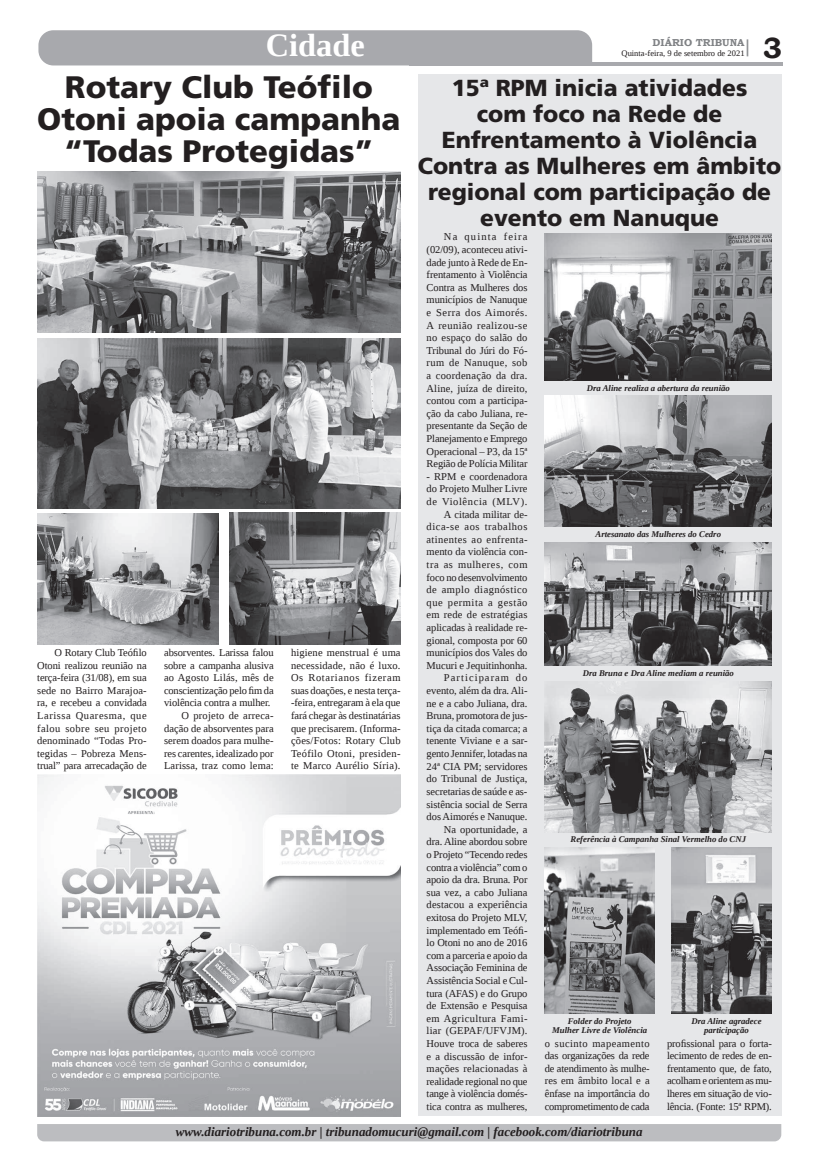
<style>
.page{position:relative;width:821px;height:1166px;background:#fff}
.page>*{position:absolute;margin:0;border:0;box-sizing:border-box;transform-origin:0 0}
.t1{font:700 32.38px "Liberation Serif";color:#fff}
.t2{font:900 31.06px/31.9px "Frutiger LT Std";color:#231f20;text-align:center}
.t3{font:700 29.31px "Bookman Old Style";color:#231f20}
.t4{font:900 23.19px/25.9px "Frutiger LT Std";color:#231f20;text-align:center}
.t5{font:italic 700 12.95px "Liberation Serif";color:#231f20}
.t6{font:10.5px/12.6px "Liberation Serif";letter-spacing:-.005em;color:#231f20;text-align:justify}
.t7{font:10.5px "Liberation Serif";letter-spacing:.015em;color:#231f20}
.t8{font:10.5px "Liberation Serif";letter-spacing:.02em;color:#231f20}
.t9{font:700 10.06px "Bookman Old Style";color:#808285}
.t10{font:italic 700 8.75px/9.6px "Liberation Serif";color:#231f20;text-align:center}
.t11{font:8.4px "Liberation Serif";color:#231f20}
</style>
<div class="page">
<hr style="left:409px;top:62px;width:374px;height:3px;background:#a8a9ad">
<div style="left:38px;top:30px;width:554px;height:35px;background:#a8a9ad"></div>
<svg style="left:747px;top:39px;width:1px;height:17px"></svg>
<div style="left:37px;top:1124px;width:744px;height:17px;background:#bcbdc0"></div>
<div style="left:418px;top:74px;width:363px;height:1042px;background:#e6e7e9"></div>
<img style="left:545px;top:396px;width:227px;height:131px">
<img style="left:672px;top:847px;width:100px;height:167px">
<img style="left:545px;top:233px;width:227px;height:147px">
<img style="left:545px;top:543px;width:227px;height:122px">
<img style="left:545px;top:847px;width:109px;height:167px">
<img style="left:545px;top:682px;width:227px;height:150px">
<img style="left:229px;top:513px;width:172px;height:131px">
<img style="left:37px;top:171px;width:364px;height:162px">
<img style="left:37px;top:513px;width:181px;height:131px">
<img style="left:37px;top:338px;width:364px;height:170px">
<img style="left:37px;top:774px;width:364px;height:342px">
<h1 class="t1" style="left:266px;top:24px;width:100px">Cidade</h1>
<h2 class="t2" style="left:37px;top:71px;width:365px">Rotary Club Teófilo<br>Otoni apoia campanha “Todas Protegidas”</h2>
<p class="t6" style="left:37px;top:646px;width:111px;text-indent:17px">O Rotary Club Teófilo Otoni realizou reunião na terça-feira (31/08), em sua sede no Bairro Marajoa&shy;ra, e recebeu a convidada Larissa Quaresma, que falou sobre seu projeto denominado “Todas Pro&shy;tegidas – Pobreza Mens&shy;trual” para arrecadação de</p>
<p class="t6" style="left:164px;top:646px;width:111px">absorventes. Larissa falou</p>
<p class="t6" style="left:164px;top:659px;width:111px">sobre a campanha alusiva</p>
<p class="t7" style="left:164px;top:671px;width:111px">ao Agosto Lilás, mês de</p>
<p class="t6" style="left:164px;top:684px;width:111px">conscientização pelo fim da</p>
<p class="t6" style="left:164px;top:696px;width:108px">violência contra a mulher.</p>
<p class="t8" style="left:181px;top:708px;width:94px">O projeto de arreca-</p>
<p class="t6" style="left:164px;top:722px;width:111px">dação de absorventes para</p>
<p class="t6" style="left:164px;top:734px;width:111px">serem doados para mulhe-</p>
<p class="t6" style="left:164px;top:747px;width:111px">res carentes, idealizado por</p>
<p class="t6" style="left:164px;top:759px;width:111px">Larissa, traz como lema:</p>
<p class="t6" style="left:291px;top:646px;width:111px">higiene menstrual é uma necessidade, não é luxo.<br>Os Rotarianos fizeram suas doações, e nesta terça--feira, entregaram à ela que fará chegar às destinatárias que precisarem. (Informa&shy;ções/Fotos: Rotary Club Teófilo Otoni, presiden&shy;te Marco Aurélio Síria).</p>
<p class="t9" style="left:653px;top:35px;width:93px">DIÁRIO TRIBUNA</p>
<p class="t11" style="left:622px;top:48px;width:125px">Quinta-feira, 9 de setembro de 2021</p>
<h3 class="t3" style="left:763px;top:27px;width:21px">3</h3>
<h3 class="t4" style="left:418px;top:75px;width:365px">15ª RPM inicia atividades<br>com foco na Rede de<br>Enfrentamento à Violência<br>Contra as Mulheres em âmbito regional com participação de evento em Nanuque</h3>
<p class="t6" style="left:427px;top:230px;width:102px;text-indent:17px">Na quinta feira (02/09), aconteceu ativi&shy;dade junto à Rede de En&shy;frentamento à Violência Contra as Mulheres dos municípios de Nanuque e Serra dos Aimorés.<br>A reunião realizou-se no espaço do salão do Tribunal do Júri do Fó&shy;rum de Nanuque, sob a coordenação da dra.<br>Aline, juíza de direito, contou com a participa&shy;ção da cabo Juliana, re&shy;presentante da Seção de Planejamento e Emprego Operacional – P3, da 15ª Região de Polícia Militar</p>
<p class="t6" style="left:427px;top:470px;width:102px;text-align:right">- RPM e coordenadora do Projeto Mulher Livre de Violência (MLV).<br>A citada militar de&shy;dica-se aos trabalhos atinentes ao enfrenta&shy;mento da violência con&shy;tra as mulheres, com foco no desenvolvimento de amplo diagnóstico que permita a gestão em rede de estratégias aplicadas à realidade re&shy;gional, composta por 60 municípios dos Vales do<br>Mucuri e Jequitinhonha.<br>Participaram do evento, além da dra. Ali&shy;ne e a cabo Juliana, dra.<br>Bruna, promotora de jus&shy;tiça da citada comarca; a tenente Viviane e a sar&shy;gento Jennifer, lotadas na<br>24ª CIA PM; servidores do Tribunal de Justiça, secretarias de saúde e as&shy;sistência social de Serra dos Aimorés e Nanuque.<br>Na oportunidade, a dra. Aline abordou sobre o Projeto “Tecendo redes contra a violência” com o apoio da dra. Bruna. Por sua vez, a cabo Juliana destacou a experiência exitosa do Projeto MLV, implementado em Teófi&shy;lo Otoni no ano de 2016 com a parceria e apoio da<br>Associação Feminina de<br>Assistência Social e Cul&shy;tura (AFAS) e do Grupo de Extensão e Pesquisa em Agricultura Fami&shy;liar (GEPAF/UFVJM).<br>Houve troca de saberes e a discussão de infor&shy;mações relacionadas à realidade regional no que tange à violência domés&shy;tica contra as mulheres,</p>
<p class="t10" style="left:587px;top:383px;width:145px">Dra Aline realiza a abertura da reunião</p>
<p class="t10" style="left:596px;top:529px;width:127px">Artesanato das Mulheres do Cedro</p>
<p class="t10" style="left:583px;top:668px;width:153px">Dra Bruna e Dra Aline mediam a reunião</p>
<p class="t10" style="left:571px;top:834px;width:177px">Referência à Campanha Sinal Vermelho do CNJ</p>
<p class="t10" style="left:552px;top:1016px;width:97px">Folder do Projeto<br>Mulher Livre de Violência</p>
<p class="t10" style="left:691px;top:1016px;width:72px">Dra Aline agradece participação</p>
<p class="t6" style="left:545px;top:1037px;width:106px">o sucinto mapeamento das organizações da rede de atendimento às mulhe&shy;res em âmbito local e a ênfase na importância do comprometimento de cada</p>
<p class="t6" style="left:667px;top:1037px;width:106px">profissional para o forta&shy;lecimento de redes de en&shy;frentamento que, de fato, acolham e orientem as mu&shy;lheres em situação de vio&shy;lência. (Fonte: 15ª RPM).</p>
<p class="t5" style="left:176px;top:1123px;width:468px">www.diariotribuna.com.br | tribunadomucuri@gmail.com | facebook.com/diariotribuna</p>
</div>
